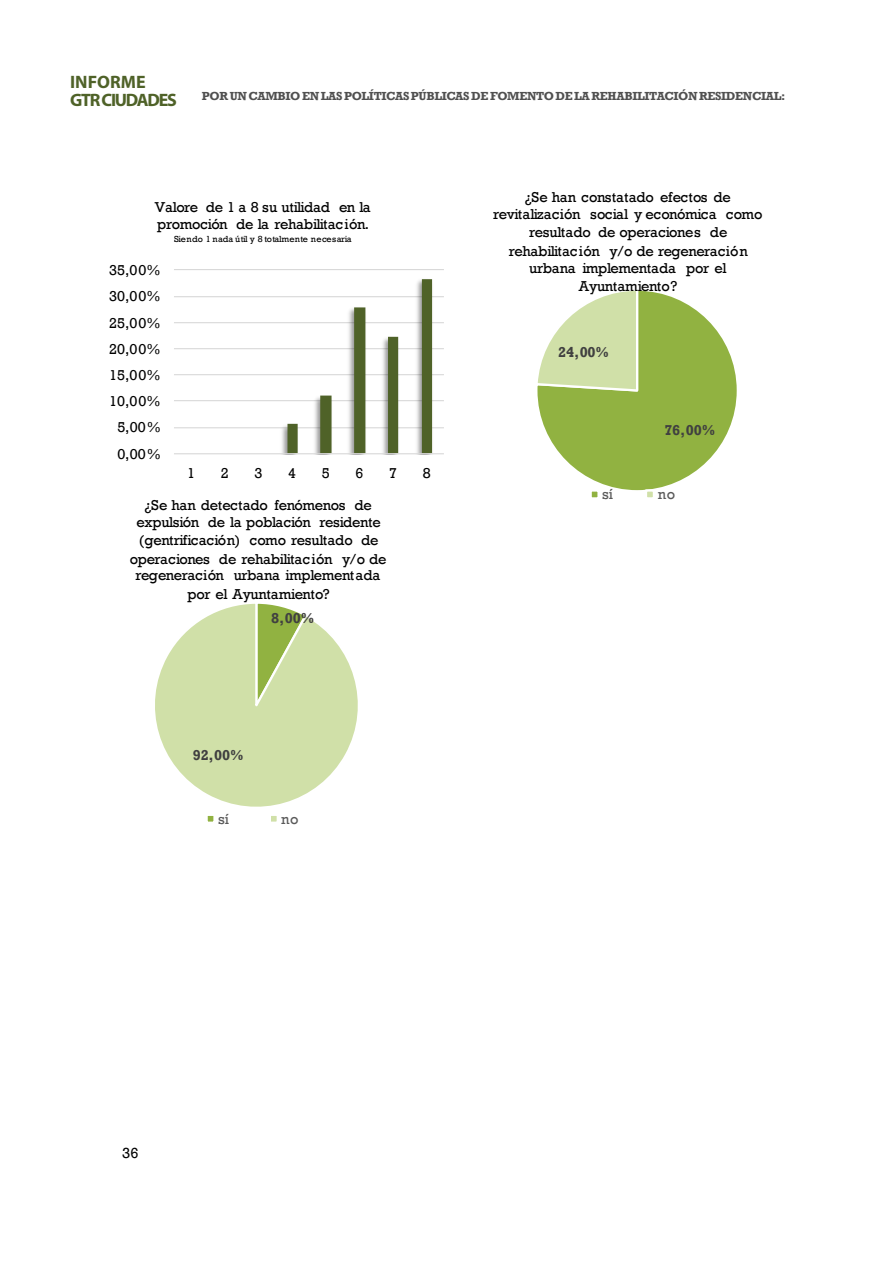
<style>
.page{position:relative;width:893px;height:1263px;background:#fff}
.page>*{position:absolute;margin:0;border:0;box-sizing:border-box;transform-origin:0 0}
.t1{font:700 18px/18px "Myriad Pro";letter-spacing:-.07em;color:#4f6228}
.t2{font:15px "Rockwell";color:#000}
.t3{font:14.7px/17.7px "Rockwell";letter-spacing:-.025em;color:#000;text-align:center}
.t4{font:700 14.7px "Rockwell";letter-spacing:-.015em;color:#404040}
.t5{font:14.7px "Rockwell";letter-spacing:.025em;color:#595959}
.t6{font:700 12px "Rockwell";letter-spacing:-.03em;color:#505050}
.t7{font:9px "Rockwell";letter-spacing:-.01em;color:#000}
</style>
<div class="page">
<hr style="left:174px;top:427px;width:270px;height:1px;background:#d9d9d9">
<hr style="left:174px;top:400px;width:270px;height:1px;background:#d9d9d9">
<hr style="left:174px;top:374px;width:270px;height:1px;background:#d9d9d9">
<hr style="left:174px;top:348px;width:270px;height:1px;background:#d9d9d9">
<hr style="left:174px;top:322px;width:270px;height:1px;background:#d9d9d9">
<hr style="left:174px;top:296px;width:270px;height:1px;background:#d9d9d9">
<hr style="left:174px;top:269px;width:270px;height:1px;background:#d9d9d9">
<img style="left:276px;top:279px;width:161px;height:174px">
<svg style="left:287px;top:279px;width:145px;height:174px"></svg>
<hr style="left:174px;top:453px;width:270px;height:1px;background:#d9d9d9">
<svg style="left:537px;top:290px;width:200px;height:208px"></svg>
<svg style="left:155px;top:603px;width:203px;height:204px"></svg>
<div style="left:207px;top:815px;width:8px;height:8px;background:#91b241"></div>
<div style="left:205px;top:814px;width:11px;height:10px;border:2px solid #fff"></div>
<div style="left:270px;top:815px;width:8px;height:8px;background:#d0e0a8"></div>
<div style="left:269px;top:814px;width:10px;height:10px;border:2px solid #fff"></div>
<p class="t1" style="left:70px;top:72px;width:108px">INFORME<br>GTR CIUDADES</p>
<p class="t6" style="left:202px;top:89px;width:585px">POR UN CAMBIO EN LAS POLÍTICAS PÚBLICAS DE FOMENTO DE LA REHABILITACIÓN RESIDENCIAL:</p>
<p class="t3" style="left:155px;top:199px;width:217px;line-height:17px;text-align:left">Valore de 1 a 8 su utilidad en la promoción de la rehabilitación.</p>
<p class="t7" style="left:174px;top:233px;width:179px">Siendo 1 nada útil y 8 totalmente necesaria</p>
<p class="t3" style="left:109px;top:262px;width:53px">35,00%</p>
<p class="t3" style="left:109px;top:288px;width:53px">30,00%</p>
<p class="t3" style="left:109px;top:314px;width:53px">25,00%</p>
<p class="t3" style="left:109px;top:340px;width:53px">20,00%</p>
<p class="t3" style="left:109px;top:366px;width:53px">15,00%</p>
<p class="t3" style="left:109px;top:393px;width:53px">10,00%</p>
<p class="t3" style="left:117px;top:419px;width:45px">5,00%</p>
<p class="t3" style="left:117px;top:445px;width:45px">0,00%</p>
<p class="t3" style="left:187px;top:464px;width:9px">1</p>
<p class="t3" style="left:221px;top:464px;width:9px">2</p>
<p class="t3" style="left:255px;top:464px;width:9px">3</p>
<p class="t3" style="left:288px;top:464px;width:9px">4</p>
<p class="t3" style="left:322px;top:464px;width:9px">5</p>
<p class="t3" style="left:355px;top:464px;width:9px">6</p>
<p class="t3" style="left:389px;top:464px;width:9px">7</p>
<p class="t3" style="left:423px;top:464px;width:9px">8</p>
<p class="t3" style="left:130px;top:497px;width:258px">¿Se han detectado fenómenos de expulsión de la población residente (gentrificación) como resultado de operaciones de rehabilitación y/o de regeneración urbana implementada por el Ayuntamiento?</p>
<p class="t4" style="left:271px;top:609px;width:44px">8,00%</p>
<p class="t4" style="left:193px;top:746px;width:52px">92,00%</p>
<p class="t5" style="left:218px;top:810px;width:13px">sí</p>
<p class="t5" style="left:281px;top:810px;width:19px">no</p>
<p class="t3" style="left:493px;top:189px;width:271px">¿Se han constatado efectos de revitalización social y económica como resultado de operaciones de rehabilitación y/o de regeneración urbana implementada por el<br>Ayuntamiento?</p>
<p class="t4" style="left:558px;top:343px;width:52px">24,00%</p>
<p class="t4" style="left:664px;top:421px;width:52px">76,00%</p>
<p class="t5" style="left:602px;top:486px;width:13px">sí</p>
<p class="t5" style="left:658px;top:486px;width:19px">no</p>
<p class="t2" style="left:122px;top:1144px;width:18px">36</p>
</div>
